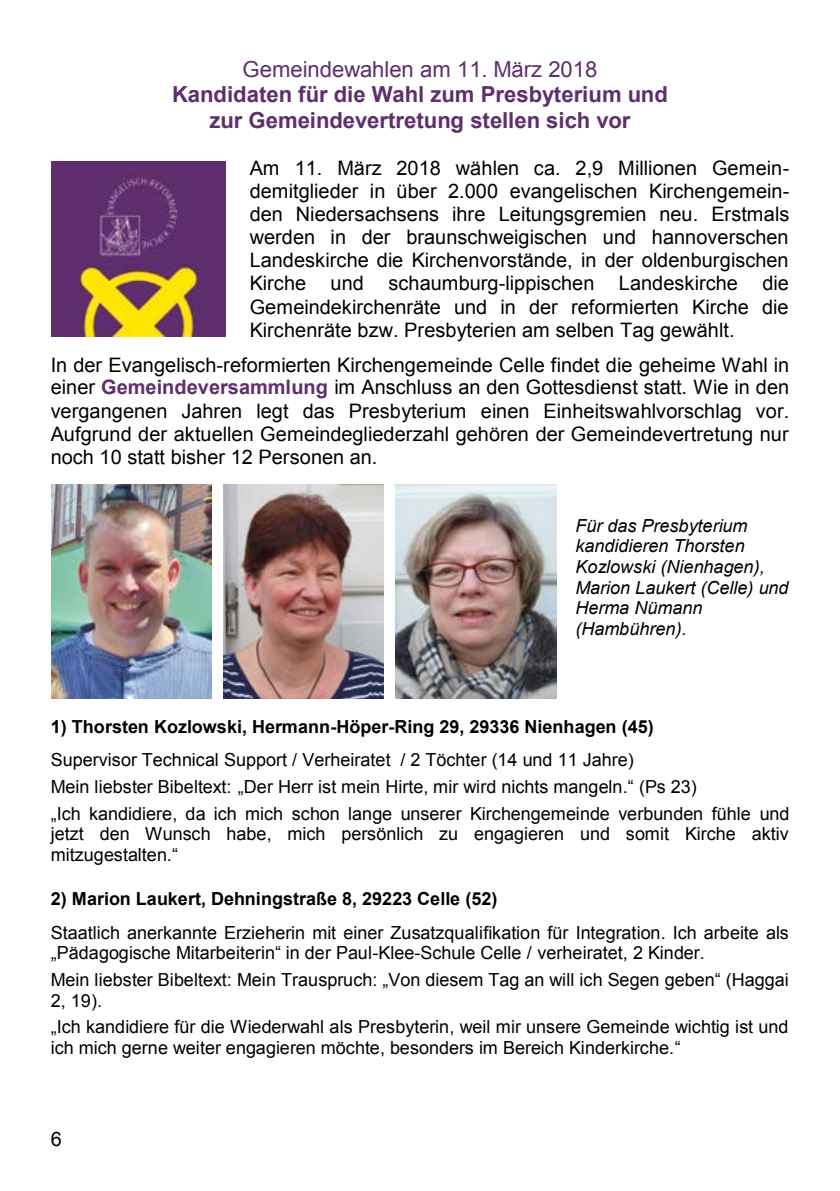
<style>
.page{position:relative;width:840px;height:1191px;background:#fff}
.page>*{position:absolute;margin:0;border:0;box-sizing:border-box;transform-origin:0 0}
.t1{font:700 22px/25.4px "Arial";color:#5e2e6d;text-align:center}
.t2{font:22px "Arial";color:#5e2e6d}
.t3{font:20px/23px "Arial";color:#000;text-align:justify}
.t4{font:18px/26.6px "Arial";letter-spacing:.005em;color:#000}
.t5{font:italic 18px/20.8px "Arial";letter-spacing:.005em;color:#000}
.t6{font:700 18px "Arial";color:#000}
.t7{font:18px/20.6px "Arial";letter-spacing:.005em;color:#000}
.s1{font-weight:700;color:#5e2e6d}
.s2{font-style:inherit}
</style>
<div class="page">
<img style="left:51px;top:162px;width:175px;height:174px">
<img style="left:51px;top:485px;width:160px;height:213px">
<img style="left:223px;top:485px;width:160px;height:213px">
<img style="left:395px;top:485px;width:160px;height:213px">
<p class="t2" style="left:242px;top:55px;width:356px">Gemeindewahlen am 11. März 2018</p>
<p class="t1" style="left:172px;top:83px;width:497px">Kandidaten für die Wahl zum Presbyterium und zur Gemeindevertretung stellen sich vor</p>
<p class="t3" style="left:249px;top:157px;width:541px">Am 11. März 2018 wählen ca. 2,9 Millionen Gemein&shy;demitglieder in über 2.000 evangelischen Kirchengemein&shy;den Niedersachsens ihre Leitungsgremien neu. Erstmals werden in der braunschweigischen und hannoverschen Landeskirche die Kirchenvorstände, in der oldenburgischen Kirche und schaumburg-lippischen Landeskirche die Gemeindekirchenräte und in der reformierten Kirche die Kirchenräte bzw. Presbyterien am selben Tag gewählt.</p>
<p class="t3" style="left:51px;top:353px;width:739px">In der Evangelisch-reformierten Kirchengemeinde Celle findet die geheime Wahl in einer <span class="s1">Gemeindeversammlung</span> im Anschluss an den Gottesdienst statt. Wie in den vergangenen Jahren legt das Presbyterium einen Einheitswahlvorschlag vor.<br>Aufgrund der aktuellen Gemeindegliederzahl gehören der Gemeindevertretung nur noch 10 statt bisher 12 Personen an.</p>
<p class="t5" style="left:575px;top:515px;width:215px">Für das Presbyterium kandidieren Thorsten<br>Kozlowski (Nienhagen),<br>Marion Laukert (Celle) und<br>Herma Nümann (Hambühren).</p>
<p class="t6" style="left:51px;top:714px;width:604px">1) Thorsten Kozlowski, Hermann-Höper-Ring 29, 29336 Nienhagen (45)</p>
<p class="t4" style="left:51px;top:747px;width:740px">Supervisor Technical Support / Verheiratet / 2 Töchter (14 und 11 Jahre)<br>Mein liebster Bibeltext: <span class="s2">„</span>Der Herr ist mein Hirte, mir wird nichts mangeln.<span class="s2">“</span> (Ps 23)<br><span class="s2">„</span>Ich kandidiere, da ich mich schon lange unserer Kirchengemeinde verbunden fühle und</p>
<p class="t4" style="left:51px;top:823px;width:739px;line-height:20.8px">jetzt den Wunsch habe, mich persönlich zu engagieren und somit Kirche aktiv mitzugestalten.<span class="s2">“</span></p>
<p class="t6" style="left:51px;top:887px;width:448px">2) Marion Laukert, Dehningstraße 8, 29223 Celle (52)</p>
<p class="t4" style="left:51px;top:922px;width:739px;line-height:20.6px">Staatlich anerkannte Erzieherin mit einer Zusatzqualifikation für Integration. Ich arbeite als <span class="s2">„Pädagogische Mitarbeiterin“ in der Paul</span>-Klee-Schule Celle / verheiratet, 2 Kinder.</p>
<p class="t7" style="left:51px;top:969px;width:739px"><span class="s2">Mein liebster Bibeltext:</span> Mein Trauspruch: „Von diesem Tag an will ich Segen geben“ (Haggai<br><span class="s2">2, 19).</span></p>
<p class="t4" style="left:51px;top:1017px;width:738px;line-height:20.6px"><span class="s2">„</span>Ich kandidiere für die Wiederwahl als Presbyterin, weil mir unsere Gemeinde wichtig ist und ich mich gerne weiter engagieren möchte, besonders im Bereich Kinderkirche.<span class="s2">“</span></p>
<p class="t3" style="left:51px;top:1127px;width:13px">6</p>
</div>
